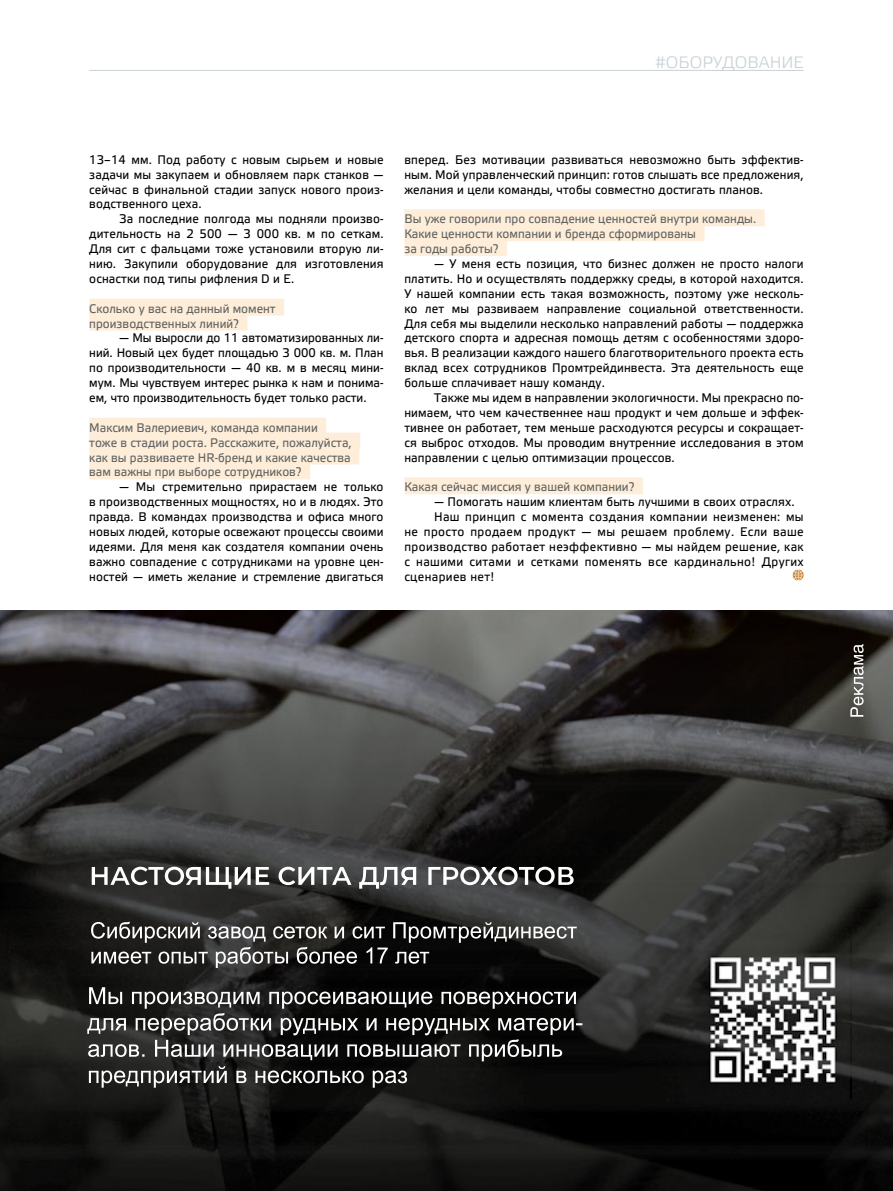
<style>
.page{position:relative;width:893px;height:1191px;background:#fff}
.page>*{position:absolute;margin:0;border:0;box-sizing:border-box;transform-origin:0 0}
.рубрика_новая{font:16.5px "Elektra Light Pro";color:#c9d1d5}
.Основной_новый{font:12.45px/14.9px "Elektra Text Pro";letter-spacing:.01em;color:#000;text-align:justify;scale:.95 1}
.новый_вопрос_в_интер{font:12.45px "Elektra Text Pro";color:#626463;scale:.95 1}
</style>
<div class="page">
<hr style="left:89px;top:70px;width:715px;height:1px;background:#c9d1d5">
<img style="left:0;top:610px;width:893px;height:581px">
<svg style="left:92px;top:866px;width:482px;height:22px"></svg>
<svg style="left:91px;top:922px;width:486px;height:46px;background:#41403f"></svg>
<img style="left:694px;top:940px;width:157px;height:158px">
<svg style="left:87px;top:987px;width:495px;height:100px;background:#3c3c3b"></svg>
<svg style="left:850px;top:644px;width:14px;height:72px"></svg>
<div style="left:89px;top:298px;width:195px;height:17px;background:#feeed9"></div>
<div style="left:89px;top:313px;width:158px;height:17px;background:#feeed9"></div>
<div style="left:89px;top:418px;width:237px;height:17px;background:#feeed9"></div>
<div style="left:89px;top:432px;width:271px;height:17px;background:#feeed9"></div>
<div style="left:89px;top:447px;width:270px;height:17px;background:#feeed9"></div>
<div style="left:89px;top:462px;width:221px;height:17px;background:#feeed9"></div>
<div style="left:404px;top:209px;width:361px;height:17px;background:#feeed9"></div>
<div style="left:404px;top:224px;width:300px;height:17px;background:#feeed9"></div>
<div style="left:404px;top:239px;width:103px;height:17px;background:#feeed9"></div>
<div style="left:404px;top:477px;width:239px;height:17px;background:#feeed9"></div>
<svg style="left:793px;top:569px;width:11px;height:11px"></svg>
<p class="рубрика_новая" style="left:655px;top:54px;width:150px">#ОБОРУДОВАНИЕ</p>
<p class="Основной_новый" style="left:89px;top:152px;width:311px">13–14 мм. Под работу с новым сырьем и новые задачи мы закупаем и обновляем парк станков — сейчас в финальной стадии запуск нового произ&shy;водственного цеха.</p>
<p class="Основной_новый" style="left:89px;top:212px;width:311px;text-indent:30px">За последние полгода мы подняли произво&shy;дительность на 2 500 — 3 000 кв. м по сеткам.<br>Для сит с фальцами тоже установили вторую ли&shy;нию. Закупили оборудование для изготовления оснастки под типы рифления D и Е.</p>
<p class="новый_вопрос_в_интер" style="left:89px;top:302px;width:198px">Сколько у вас на данный момент</p>
<p class="новый_вопрос_в_интер" style="left:89px;top:316px;width:159px">производственных линий?</p>
<p class="Основной_новый" style="left:89px;top:331px;width:311px;text-indent:30px">— Мы выросли до 11 автоматизированных ли&shy;ний. Новый цех будет площадью 3 000 кв. м. План по производительности — 40 кв. м в месяц мини&shy;мум. Мы чувствуем интерес рынка к нам и понима&shy;ем, что производительность будет только расти.</p>
<p class="новый_вопрос_в_интер" style="left:89px;top:421px;width:242px">Максим Валериевич, команда компании</p>
<p class="новый_вопрос_в_интер" style="left:89px;top:435px;width:278px">тоже в стадии роста. Расскажите, пожалуйста,</p>
<p class="новый_вопрос_в_интер" style="left:89px;top:450px;width:277px">как вы развиваете HR-бренд и какие качества</p>
<p class="новый_вопрос_в_интер" style="left:89px;top:465px;width:225px">вам важны при выборе сотрудников?</p>
<p class="Основной_новый" style="left:89px;top:480px;width:311px;text-indent:30px">— Мы стремительно прирастаем не только в производственных мощностях, но и в людях. Это правда. В командах производства и офиса много новых людей, которые освежают процессы своими идеями. Для меня как создателя компании очень важно совпадение с сотрудниками на уровне цен&shy;ностей — иметь желание и стремление двигаться</p>
<p class="Основной_новый" style="left:404px;top:152px;width:422px">вперед. Без мотивации развиваться невозможно быть эффектив&shy;ным. Мой управленческий принцип: готов слышать все предложения, желания и цели команды, чтобы совместно достигать планов.</p>
<p class="новый_вопрос_в_интер" style="left:404px;top:212px;width:372px">Вы уже говорили про совпадение ценностей внутри команды.</p>
<p class="новый_вопрос_в_интер" style="left:404px;top:227px;width:308px">Какие ценности компании и бренда сформированы</p>
<p class="новый_вопрос_в_интер" style="left:404px;top:242px;width:101px">за годы работы?</p>
<p class="Основной_новый" style="left:404px;top:257px;width:422px;text-indent:30px">— У меня есть позиция, что бизнес должен не просто налоги платить. Но и осуществлять поддержку среды, в которой находится.<br>У нашей компании есть такая возможность, поэтому уже несколь&shy;ко лет мы развиваем направление социальной ответственности.<br>Для себя мы выделили несколько направлений работы — поддержка детского спорта и адресная помощь детям с особенностями здоро&shy;вья. В реализации каждого нашего благотворительного проекта есть вклад всех сотрудников Промтрейдинвеста. Эта деятельность еще больше сплачивает нашу команду.</p>
<p class="Основной_новый" style="left:404px;top:391px;width:422px;text-indent:30px">Также мы идем в направлении экологичности. Мы прекрасно по&shy;нимаем, что чем качественнее наш продукт и чем дольше и эффек&shy;тивнее он работает, тем меньше расходуются ресурсы и сокращает&shy;ся выброс отходов. Мы проводим внутренние исследования в этом направлении с целью оптимизации процессов.</p>
<p class="новый_вопрос_в_интер" style="left:404px;top:480px;width:244px">Какая сейчас миссия у вашей компании?</p>
<p class="Основной_новый" style="left:434px;top:495px;width:381px">— Помогать нашим клиентам быть лучшими в своих отраслях.</p>
<p class="Основной_новый" style="left:404px;top:510px;width:422px;text-indent:30px">Наш принцип с момента создания компании неизменен: мы не просто продаем продукт — мы решаем проблему. Если ваше производство работает неэффективно — мы найдем решение, как с нашими ситами и сетками поменять все кардинально! Других сценариев нет!</p>
</div>
